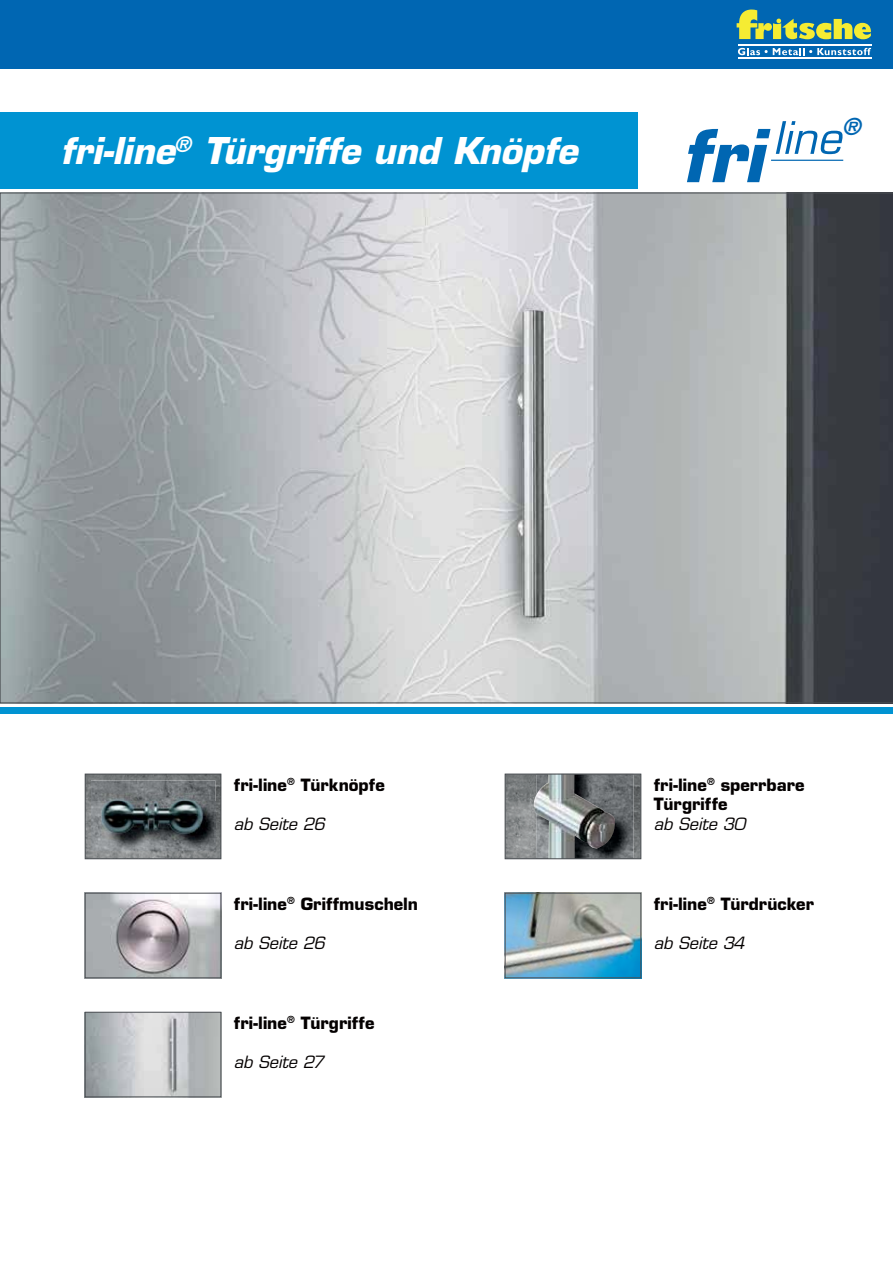
<style>
.page{position:relative;width:893px;height:1263px;background:#fff}
.page>*{position:absolute;margin:0;border:0;box-sizing:border-box;transform-origin:0 0}
.t1{font:italic 700 36px "Eurostile LT Std";letter-spacing:-.005em;color:#fff}
.t2{font:italic 700 22.95px "Eurostile LT Std";color:#0066b2}
.t3{font:700 16.5px/19.8px "Eurostile LT Std";color:#040000}
.t4{font:italic 16.5px "Eurostile LT Std";color:#040000}
</style>
<div class="page">
<div style="left:0;top:0;width:893px;height:68px;background:#0066b2"></div>
<div style="left:0;top:112px;width:638px;height:77px;background:#0093d2"></div>
<div style="left:0;top:707px;width:893px;height:7px;background:#0093d2"></div>
<svg style="left:0;top:193px;width:893px;height:510px;background:#a6aaac"></svg>
<svg style="left:507px;top:776px;width:132px;height:81px;background:#838687"></svg>
<img style="left:87px;top:1014px;width:132px;height:81px">
<div style="left:85px;top:1012px;width:136px;height:85px;border:1px solid #4b4f53"></div>
<img style="left:87px;top:895px;width:132px;height:81px">
<div style="left:85px;top:893px;width:136px;height:85px;border:1px solid #4b4f53"></div>
<img style="left:507px;top:895px;width:132px;height:81px">
<div style="left:505px;top:893px;width:136px;height:85px;border:1px solid #4b4f53"></div>
<img style="left:617px;top:776px;width:16px;height:81px">
<img style="left:533px;top:776px;width:84px;height:81px">
<div style="left:505px;top:774px;width:136px;height:85px;border:1px solid #4b4f53"></div>
<img style="left:87px;top:776px;width:132px;height:81px">
<div style="left:85px;top:774px;width:136px;height:85px;border:1px solid #4b4f53"></div>
<img style="left:91px;top:780px;width:124px;height:21px">
<img style="left:91px;top:801px;width:124px;height:49px">
<svg style="left:736px;top:10px;width:135px;height:29px"></svg>
<hr style="left:738px;top:44px;width:133px;height:2px;background:#fff">
<hr style="left:738px;top:58px;width:133px;height:1px;background:#fff">
<svg style="left:738px;top:48px;width:29px;height:7px"></svg>
<svg style="left:773px;top:48px;width:98px;height:7px"></svg>
<svg style="left:776px;top:121px;width:67px;height:33px"></svg>
<hr style="left:771px;top:160px;width:72px;height:1px;background:#0066b2">
<svg style="left:687px;top:129px;width:83px;height:53px"></svg>
<h1 class="t1" style="left:60px;top:136px;width:519px">fri-line<sup>®</sup> Türgriffe und Knöpfe</h1>
<h2 class="t2" style="left:842px;top:117px;width:20px">®</h2>
<p class="t3" style="left:234px;top:776px;width:153px">fri-line<sup>®</sup> Türknöpfe</p>
<p class="t4" style="left:234px;top:819px;width:92px">ab Seite 26</p>
<p class="t3" style="left:234px;top:895px;width:186px">fri-line<sup>®</sup> Griffmuscheln</p>
<p class="t4" style="left:234px;top:938px;width:92px">ab Seite 26</p>
<p class="t3" style="left:234px;top:1014px;width:142px">fri-line<sup>®</sup> Türgriffe</p>
<p class="t4" style="left:234px;top:1057px;width:91px">ab Seite 27</p>
<p class="t3" style="left:654px;top:776px;width:152px">fri-line<sup>®</sup> sperrbare<br>Türgriffe</p>
<p class="t4" style="left:654px;top:819px;width:93px">ab Seite 30</p>
<p class="t3" style="left:654px;top:895px;width:162px">fri-line<sup>®</sup> Türdrücker</p>
<p class="t4" style="left:654px;top:938px;width:92px">ab Seite 34</p>
</div>
